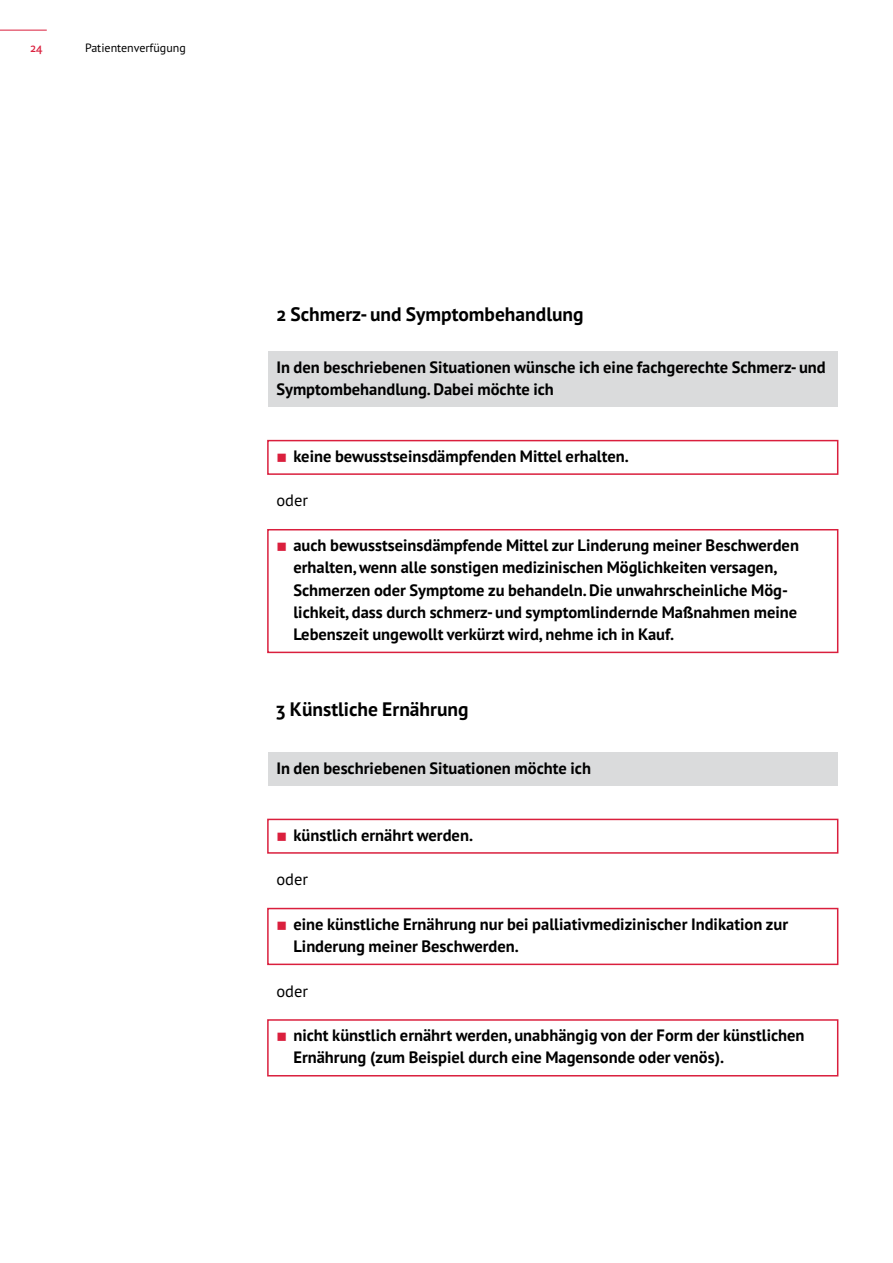
<style>
.page{position:relative;width:893px;height:1263px;background:#fff}
.page>*{position:absolute;margin:0;border:0;box-sizing:border-box;transform-origin:0 0}
.t1{font:700 19.5px "PT Sans Pro";color:#000}
.t2{font:700 16.5px/22.2px "PT Sans Pro";color:#000}
.t3{font:16.5px "PT Sans Pro";color:#000}
.t4{font:12px "PT Sans Pro";color:#000}
.t5{font:600 12px "PT Sans Pro";color:#da1f3d}
</style>
<div class="page">
<div style="left:268px;top:351px;width:570px;height:56px;background:#dadbdc"></div>
<div style="left:267px;top:440px;width:571px;height:35px;border:2px solid #da1f3d"></div>
<div style="left:267px;top:529px;width:571px;height:124px;border:2px solid #da1f3d"></div>
<div style="left:268px;top:752px;width:570px;height:34px;background:#dadbdc"></div>
<div style="left:267px;top:819px;width:571px;height:35px;border:2px solid #da1f3d"></div>
<div style="left:267px;top:908px;width:571px;height:57px;border:2px solid #da1f3d"></div>
<div style="left:267px;top:1019px;width:571px;height:57px;border:2px solid #da1f3d"></div>
<hr style="left:0;top:30px;width:47px;height:1px;background:#da1f3d">
<p class="t5" style="left:30px;top:40px;width:14px">24</p>
<p class="t4" style="left:85px;top:40px;width:102px">Patientenverfügung</p>
<p class="t1" style="left:276px;top:301px;width:309px">2 Schmerz- und Symptombehandlung</p>
<p class="t2" style="left:276px;top:355px;width:551px">In den beschriebenen Situationen wünsche ich eine fachgerechte Schmerz- und<br>Symptombehandlung. Dabei möchte ich</p>
<p class="t2" style="left:293px;top:445px;width:337px">keine bewusstseinsdämpfenden Mittel erhalten.</p>
<p class="t3" style="left:276px;top:490px;width:33px">oder</p>
<p class="t2" style="left:293px;top:534px;width:507px">auch bewusstseinsdämpfende Mittel zur Linderung meiner Beschwerden erhalten, wenn alle sonstigen medizinischen Möglichkeiten versagen, Schmerzen oder Symptome zu behandeln. Die unwahrscheinliche Mög&shy;lichkeit, dass durch schmerz- und symptomlindernde Maßnahmen meine Lebenszeit ungewollt verkürzt wird, nehme ich in Kauf.</p>
<p class="t1" style="left:276px;top:696px;width:194px">3 Künstliche Ernährung</p>
<p class="t2" style="left:276px;top:757px;width:316px">In den beschriebenen Situationen möchte ich</p>
<p class="t2" style="left:293px;top:823px;width:181px">künstlich ernährt werden.</p>
<p class="t3" style="left:276px;top:869px;width:33px">oder</p>
<p class="t2" style="left:293px;top:912px;width:496px">eine künstliche Ernährung nur bei palliativmedizinischer Indikation zur<br>Linderung meiner Beschwerden.</p>
<p class="t3" style="left:276px;top:980px;width:33px">oder</p>
<p class="t2" style="left:293px;top:1024px;width:513px">nicht künstlich ernährt werden, unabhängig von der Form der künstlichen<br>Ernährung (zum Beispiel durch eine Magensonde oder venös).</p>
</div>
